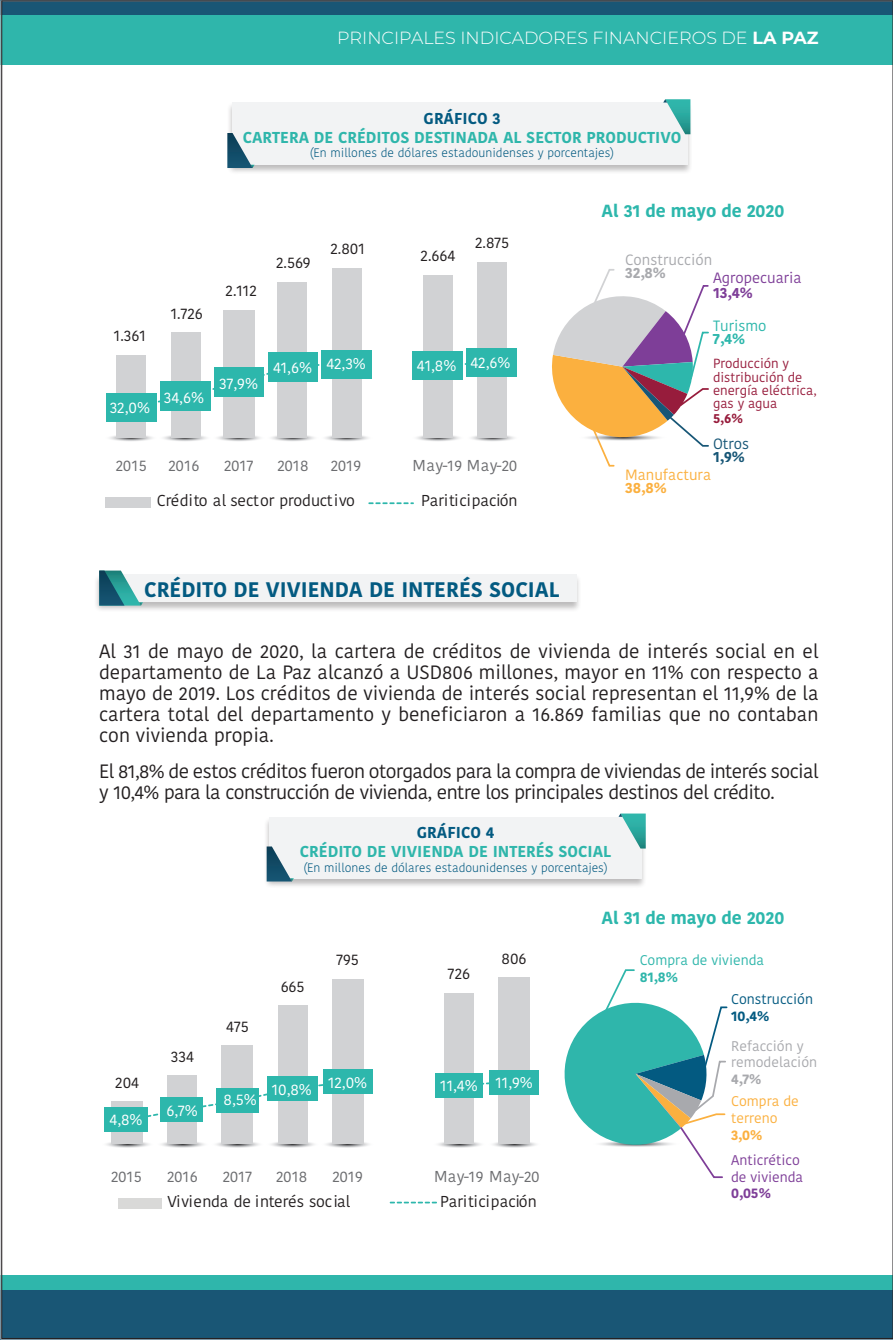
<style>
.page{position:relative;width:893px;height:1340px;background:#fff}
.page>*{position:absolute;margin:0;border:0;box-sizing:border-box;transform-origin:0 0}
.t1{font:700 21px "Kohinoor Telugu";color:#035a81}
.Cuerpo{font:19.25px/21px "Kohinoor Telugu";letter-spacing:-.03em;color:#231f20;text-align:justify}
.t2{font:300 17.5px "Montserrat";color:#fff}
.t3{font:700 17.5px "Kohinoor Bangla";color:#2db7ac}
.t4{font:15.75px "Kohinoor Bangla";color:#231f20}
.t5{font:700 15.75px "Kohinoor Telugu";color:#2fb6ab}
.t6{font:15.75px "Kohinoor Bangla";color:#fff}
.t7{font:15.75px "Kohinoor Bangla";letter-spacing:.015em;color:#6c6d70}
.t8{font:700 15.75px "Kohinoor Telugu";color:#035a81}
.t9{font:14.88px/13.1px "Kohinoor Bangla";color:#a8a9ad}
.t10{font:14.88px/14.9px "Kohinoor Bangla";color:#7e3e98}
.t11{font:14.88px/13.1px "Kohinoor Bangla";color:#fbb03f}
.t12{font:14.88px/13.1px "Kohinoor Bangla";color:#2db7ac}
.t13{font:14.88px/13.1px "Kohinoor Bangla";color:#175676}
.t14{font:14px/16.8px "Kohinoor Bangla";color:#a8a9ad}
.t15{font:14px/16.8px "Kohinoor Bangla";color:#7e3e98}
.t16{font:14px/16.8px "Kohinoor Bangla";color:#2fb6ab}
.t17{font:14px/16.8px "Kohinoor Bangla";color:#fbb03f}
.t18{font:14px/16.8px "Kohinoor Bangla";color:#035a81}
.t19{font:13.12px/13.1px "Kohinoor Bangla";color:#971c3c}
.t20{font:700 13.12px "Kohinoor Bangla";color:#971c3c}
.t21{font:300 12.25px "Kohinoor Telugu";color:#035a81}
.s1{font-weight:700}
</style>
<div class="page">
<div style="left:0;top:15px;width:893px;height:49px;background:#2fb6ab"></div>
<div style="left:0;top:0;width:893px;height:15px;background:#195675"></div>
<div style="left:1px;top:1290px;width:892px;height:49px;background:#195675"></div>
<div style="left:1px;top:1275px;width:892px;height:15px;background:#2fb6ab"></div>
<svg style="left:0;top:1px;width:1px;height:1338px"></svg>
<div style="left:94px;top:574px;width:488px;height:39px;background:#231f20;opacity:.3"></div>
<div style="left:99px;top:574px;width:477px;height:28px;background:#f2f3f4"></div>
<svg style="left:99px;top:570px;width:44px;height:35px"></svg>
<div style="left:226px;top:102px;width:467px;height:73px;background:#231f20;opacity:.3"></div>
<div style="left:232px;top:102px;width:455px;height:63px;background:#f2f3f4"></div>
<svg style="left:663px;top:99px;width:27px;height:35px"></svg>
<svg style="left:227px;top:133px;width:28px;height:35px"></svg>
<div style="left:264px;top:816px;width:383px;height:72px;background:#231f20;opacity:.3"></div>
<div style="left:270px;top:816px;width:372px;height:62px;background:#f2f3f4"></div>
<svg style="left:618px;top:813px;width:28px;height:35px"></svg>
<svg style="left:267px;top:846px;width:27px;height:35px"></svg>
<svg style="left:417px;top:433px;width:97px;height:8px"></svg>
<svg style="left:110px;top:433px;width:258px;height:8px"></svg>
<div style="left:477px;top:262px;width:30px;height:175px;background:#d1d2d4"></div>
<div style="left:423px;top:275px;width:29px;height:162px;background:#d1d2d4"></div>
<div style="left:332px;top:268px;width:29px;height:169px;background:#d1d2d4"></div>
<div style="left:277px;top:282px;width:30px;height:155px;background:#d1d2d4"></div>
<div style="left:223px;top:310px;width:32px;height:127px;background:#d1d2d4"></div>
<div style="left:171px;top:332px;width:29px;height:105px;background:#d1d2d4"></div>
<div style="left:116px;top:355px;width:30px;height:82px;background:#d1d2d4"></div>
<svg style="left:130px;top:362px;width:217px;height:41px"></svg>
<div style="left:106px;top:394px;width:51px;height:28px;background:#2db7ac"></div>
<div style="left:160px;top:381px;width:51px;height:30px;background:#2db7ac"></div>
<div style="left:214px;top:367px;width:49px;height:30px;background:#2db7ac"></div>
<div style="left:269px;top:352px;width:49px;height:29px;background:#2db7ac"></div>
<div style="left:321px;top:350px;width:51px;height:28px;background:#2db7ac"></div>
<div style="left:412px;top:352px;width:51px;height:28px;background:#2db7ac"></div>
<div style="left:466px;top:348px;width:51px;height:28px;background:#2db7ac"></div>
<div style="left:106px;top:497px;width:45px;height:10px;background:#d1d2d4"></div>
<svg style="left:368px;top:502px;width:46px;height:2px"></svg>
<svg style="left:552px;top:269px;width:157px;height:198px"></svg>
<svg style="left:106px;top:1139px;width:263px;height:9px"></svg>
<svg style="left:438px;top:1142px;width:98px;height:6px"></svg>
<div style="left:498px;top:977px;width:32px;height:166px;background:#d1d2d4"></div>
<div style="left:444px;top:993px;width:30px;height:150px;background:#d1d2d4"></div>
<div style="left:332px;top:979px;width:31px;height:164px;background:#d1d2d4"></div>
<div style="left:278px;top:1005px;width:29px;height:138px;background:#d1d2d4"></div>
<div style="left:222px;top:1045px;width:31px;height:98px;background:#d1d2d4"></div>
<div style="left:167px;top:1075px;width:30px;height:68px;background:#d1d2d4"></div>
<div style="left:111px;top:1101px;width:32px;height:42px;background:#d1d2d4"></div>
<svg style="left:148px;top:1080px;width:341px;height:41px"></svg>
<div style="left:104px;top:1106px;width:44px;height:25px;background:#2db7ac"></div>
<div style="left:160px;top:1097px;width:42px;height:25px;background:#2db7ac"></div>
<div style="left:216px;top:1087px;width:42px;height:25px;background:#2db7ac"></div>
<div style="left:267px;top:1076px;width:51px;height:25px;background:#2db7ac"></div>
<div style="left:323px;top:1069px;width:49px;height:25px;background:#2db7ac"></div>
<div style="left:435px;top:1072px;width:47px;height:25px;background:#2db7ac"></div>
<div style="left:489px;top:1070px;width:49px;height:25px;background:#2db7ac"></div>
<div style="left:118px;top:1198px;width:44px;height:10px;background:#d9d9d8"></div>
<svg style="left:390px;top:1201px;width:47px;height:2px"></svg>
<svg style="left:564px;top:969px;width:164px;height:209px"></svg>
<p class="t2" style="left:337px;top:26px;width:483px">PRINCIPALES INDICADORES FINANCIEROS DE <span class="s1">LA PAZ</span></p>
<p class="t8" style="left:424px;top:109px;width:78px">GRÁFICO 3</p>
<p class="t5" style="left:243px;top:128px;width:440px">CARTERA DE CRÉDITOS DESTINADA AL SECTOR PRODUCTIVO</p>
<p class="t21" style="left:310px;top:146px;width:306px">(En millones de dólares estadounidenses y porcentajes)</p>
<p class="t4" style="left:114px;top:324px;width:33px">1.361</p>
<p class="t4" style="left:171px;top:301px;width:34px">1.726</p>
<p class="t6" style="left:110px;top:395px;width:42px">32,0%</p>
<p class="t6" style="left:164px;top:385px;width:42px">34,6%</p>
<p class="t4" style="left:226px;top:278px;width:33px">2.112</p>
<p class="t4" style="left:276px;top:250px;width:36px">2.569</p>
<p class="t4" style="left:330px;top:236px;width:36px">2.801</p>
<p class="t4" style="left:421px;top:243px;width:36px">2.664</p>
<p class="t4" style="left:475px;top:231px;width:36px">2.875</p>
<p class="t6" style="left:219px;top:371px;width:40px">37,9%</p>
<p class="t6" style="left:273px;top:353px;width:94px">41,6% 42,3%</p>
<p class="t6" style="left:417px;top:352px;width:95px">41,8% 42,6%</p>
<p class="t7" style="left:116px;top:453px;width:32px">2015</p>
<p class="t7" style="left:169px;top:453px;width:32px">2016</p>
<p class="t7" style="left:224px;top:453px;width:31px">2017</p>
<p class="t7" style="left:278px;top:453px;width:33px">2018</p>
<p class="t7" style="left:331px;top:453px;width:32px">2019</p>
<p class="t7" style="left:413px;top:453px;width:106px">May-19 May-20</p>
<p class="t4" style="left:157px;top:488px;width:199px">Crédito al sector productivo</p>
<p class="t4" style="left:421px;top:488px;width:98px">Pariticipación</p>
<p class="t1" style="left:144px;top:578px;width:417px">CRÉDITO DE VIVIENDA DE INTERÉS SOCIAL</p>
<p class="t3" style="left:602px;top:196px;width:184px">Al 31 de mayo de 2020</p>
<p class="t9" style="left:625px;top:253px;width:89px">Construcción<br><span class="s1">32,8%</span></p>
<p class="t10" style="left:713px;top:270px;width:90px">Agropecuaria<br><span class="s1">13,4%</span></p>
<p class="t12" style="left:713px;top:319px;width:55px">Turismo<br><span class="s1">7,4%</span></p>
<p class="t19" style="left:713px;top:357px;width:105px">Producción y distribución de energía eléctrica, gas y agua</p>
<p class="t20" style="left:713px;top:406px;width:31px">5,6%</p>
<p class="t13" style="left:713px;top:437px;width:38px">Otros<br><span class="s1">1,9%</span></p>
<p class="t11" style="left:625px;top:468px;width:87px">Manufactura<br><span class="s1">38,8%</span></p>
<p class="Cuerpo" style="left:99px;top:640px;width:721px">Al 31 de mayo de 2020, la cartera de créditos de vivienda de interés social en el departamento de La Paz alcanzó a USD806 millones, mayor en 11% con respecto a mayo de 2019. Los créditos de vivienda de interés social representan el 11,9% de la cartera total del departamento y beneficiaron a 16.869 familias que no contaban con vivienda propia.</p>
<p class="Cuerpo" style="left:99px;top:760px;width:721px">El 81,8% de estos créditos fueron otorgados para la compra de viviendas de interés social y 10,4% para la construcción de vivienda, entre los principales destinos del crédito.</p>
<p class="t8" style="left:417px;top:823px;width:79px">GRÁFICO 4</p>
<p class="t5" style="left:300px;top:842px;width:313px">CRÉDITO DE VIVIENDA DE INTERÉS SOCIAL</p>
<p class="t21" style="left:303px;top:860px;width:306px">(En millones de dólares estadounidenses y porcentajes)</p>
<p class="t4" style="left:115px;top:1070px;width:25px">204</p>
<p class="t6" style="left:110px;top:1107px;width:35px">4,8%</p>
<p class="t4" style="left:171px;top:1044px;width:24px">334</p>
<p class="t6" style="left:166px;top:1098px;width:33px">6,7%</p>
<p class="t4" style="left:226px;top:1014px;width:24px">475</p>
<p class="t4" style="left:281px;top:973px;width:25px">665</p>
<p class="t4" style="left:336px;top:947px;width:24px">795</p>
<p class="t4" style="left:448px;top:961px;width:24px">726</p>
<p class="t4" style="left:501px;top:945px;width:26px">806</p>
<p class="t6" style="left:224px;top:1087px;width:35px">8,5%</p>
<p class="t6" style="left:272px;top:1073px;width:97px">10,8% 12,0%</p>
<p class="t6" style="left:440px;top:1072px;width:94px">11,4% 11,9%</p>
<p class="t7" style="left:111px;top:1164px;width:32px">2015</p>
<p class="t7" style="left:167px;top:1164px;width:32px">2016</p>
<p class="t7" style="left:223px;top:1164px;width:31px">2017</p>
<p class="t7" style="left:276px;top:1164px;width:33px">2018</p>
<p class="t7" style="left:332px;top:1164px;width:32px">2019</p>
<p class="t7" style="left:434px;top:1164px;width:107px">May-19 May-20</p>
<p class="t4" style="left:167px;top:1189px;width:185px">Vivienda de interés social</p>
<p class="t4" style="left:440px;top:1189px;width:98px">Pariticipación</p>
<p class="t3" style="left:602px;top:902px;width:184px">Al 31 de mayo de 2020</p>
<p class="t16" style="left:640px;top:951px;width:126px">Compra de vivienda<br><span class="s1">81,8%</span></p>
<p class="t18" style="left:731px;top:990px;width:84px">Construcción<br><span class="s1">10,4%</span></p>
<p class="t14" style="left:731px;top:1037px;width:88px">Refacción y remodelación<br><span class="s1">4,7%</span></p>
<p class="t17" style="left:731px;top:1092px;width:69px">Compra de terreno<br><span class="s1">3,0%</span></p>
<p class="t15" style="left:731px;top:1151px;width:74px">Anticrético de vivienda<br><span class="s1">0,05%</span></p>
</div>
